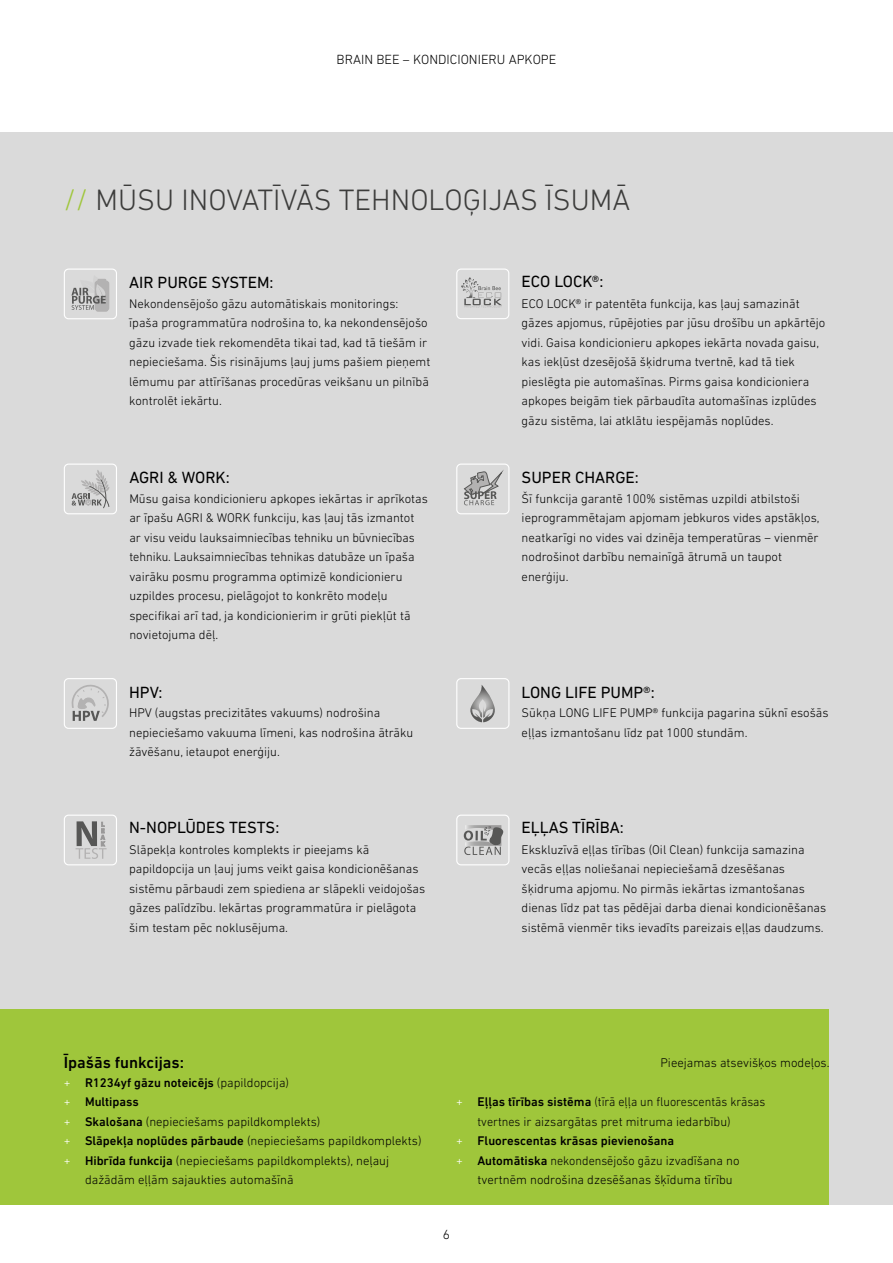
<style>
.page{position:relative;width:893px;height:1263px;background:#fff}
.page>*{position:absolute;margin:0;border:0;box-sizing:border-box;transform-origin:0 0}
.t1{font:300 30px "DIN Next LT Pro";color:#3c3c3b}
.t2{font:16.5px "DIN Next LT Pro";color:#000}
.t3{font:500 16.5px "DIN Next LT Pro";color:#000}
.t4{font:300 13.5px "DIN Next LT Pro";color:#000}
.t5{font:300 12.75px/19.5px "DIN Next LT Pro";color:#000}
.t6{font:300 12.75px "DIN Next LT Pro";color:#000;scale:.96 1}
.t7{font:500 12.75px "DIN Next LT Pro";color:#000}
.s1{color:#9fc63b}
.s2{font-weight:300;color:#fff}
.s3{font-weight:300}
.s4{color:#fff}
.s5{font-weight:500}
</style>
<div class="page">
<div style="left:0;top:132px;width:893px;height:878px;background:#dadada"></div>
<div style="left:0;top:1010px;width:893px;height:195px;background:#9fc63b"></div>
<svg style="left:71px;top:279px;width:39px;height:33px"></svg>
<div style="left:64px;top:268px;width:53px;height:51px;border:1px solid #fff;border-radius:4px"></div>
<svg style="left:464px;top:471px;width:38px;height:34px"></svg>
<div style="left:456px;top:463px;width:53px;height:51px;border:1px solid #fff;border-radius:4px"></div>
<svg style="left:72px;top:470px;width:38px;height:38px"></svg>
<div style="left:64px;top:463px;width:53px;height:51px;border:1px solid #fff;border-radius:4px"></div>
<svg style="left:461px;top:277px;width:41px;height:30px"></svg>
<div style="left:456px;top:268px;width:53px;height:51px;border:1px solid #fff;border-radius:4px"></div>
<img style="left:465px;top:825px;width:36px;height:1px">
<svg style="left:464px;top:826px;width:39px;height:29px"></svg>
<div style="left:456px;top:814px;width:53px;height:51px;border:1px solid #fff;border-radius:4px"></div>
<svg style="left:72px;top:685px;width:37px;height:36px"></svg>
<div style="left:64px;top:678px;width:53px;height:51px;border:1px solid #fff;border-radius:4px"></div>
<svg style="left:470px;top:685px;width:25px;height:37px"></svg>
<div style="left:456px;top:678px;width:53px;height:51px;border:1px solid #fff;border-radius:4px"></div>
<svg style="left:76px;top:821px;width:31px;height:38px"></svg>
<div style="left:64px;top:814px;width:53px;height:51px;border:1px solid #fff;border-radius:4px"></div>
<div style="left:829px;top:132px;width:64px;height:1073px;background:#dadada"></div>
<p class="t4" style="left:337px;top:51px;width:221px">BRAIN BEE – KONDICIONIERU APKOPE</p>
<h1 class="t1" style="left:64px;top:183px;width:568px"><span class="s1">//</span> MŪSU INOVATĪVĀS TEHNOLOĢIJAS ĪSUMĀ</h1>
<p class="t2" style="left:129px;top:273px;width:146px">AIR PURGE SYSTEM:</p>
<p class="t5" style="left:129px;top:293px;width:303px">Nekondensējošo gāzu automātiskais monitorings: īpaša programmatūra nodrošina to, ka nekondensējošo gāzu izvade tiek rekomendēta tikai tad, kad tā tiešām ir nepieciešama. Šis risinājums ļauj jums pašiem pieņemt lēmumu par attīrīšanas procedūras veikšanu un pilnībā kontrolēt iekārtu.</p>
<p class="t2" style="left:129px;top:468px;width:102px">AGRI &amp; WORK:</p>
<p class="t5" style="left:129px;top:488px;width:300px">Mūsu gaisa kondicionieru apkopes iekārtas ir aprīkotas ar īpašu AGRI &amp; WORK funkciju, kas ļauj tās izmantot ar visu veidu lauksaimniecības tehniku un būvniecības tehniku. Lauksaimniecības tehnikas datubāze un īpaša vairāku posmu programma optimizē kondicionieru uzpildes procesu, pielāgojot to konkrēto modeļu specifikai arī tad, ja kondicionierim ir grūti piekļūt tā novietojuma dēļ.</p>
<p class="t2" style="left:129px;top:682px;width:35px">HPV:</p>
<p class="t5" style="left:129px;top:703px;width:285px">HPV (augstas precizitātes vakuums) nodrošina nepieciešamo vakuuma līmeni, kas nodrošina ātrāku žāvēšanu, ietaupot enerģiju.</p>
<p class="t2" style="left:129px;top:818px;width:152px">N-NOPLŪDES TESTS:</p>
<p class="t5" style="left:129px;top:839px;width:298px">Slāpekļa kontroles komplekts ir pieejams kā papildopcija un ļauj jums veikt gaisa kondicionēšanas sistēmu pārbaudi zem spiediena ar slāpekli veidojošas gāzes palīdzību. Iekārtas programmatūra ir pielāgota šim testam pēc noklusējuma.</p>
<p class="t2" style="left:522px;top:272px;width:83px">ECO LOCK®:</p>
<p class="t5" style="left:522px;top:293px;width:305px">ECO LOCK® ir patentēta funkcija, kas ļauj samazināt gāzes apjomus, rūpējoties par jūsu drošību un apkārtējo vidi. Gaisa kondicionieru apkopes iekārta novada gaisu, kas iekļūst dzesējošā šķidruma tvertnē, kad tā tiek pieslēgta pie automašīnas. Pirms gaisa kondicioniera apkopes beigām tiek pārbaudīta automašīnas izplūdes gāzu sistēma, lai atklātu iespējamās noplūdes.</p>
<p class="t2" style="left:522px;top:468px;width:119px">SUPER CHARGE:</p>
<p class="t5" style="left:522px;top:488px;width:299px">Šī funkcija garantē 100% sistēmas uzpildi atbilstoši ieprogrammētajam apjomam jebkuros vides apstākļos, neatkarīgi no vides vai dzinēja temperatūras – vienmēr nodrošinot darbību nemainīgā ātrumā un taupot enerģiju.</p>
<p class="t2" style="left:522px;top:682px;width:135px">LONG LIFE PUMP®:</p>
<p class="t5" style="left:522px;top:703px;width:308px">Sūkņa LONG LIFE PUMP® funkcija pagarina sūknī esošās eļļas izmantošanu līdz pat 1000 stundām.</p>
<p class="t2" style="left:522px;top:818px;width:104px">EĻĻAS TĪRĪBA:</p>
<p class="t5" style="left:522px;top:839px;width:306px">Ekskluzīvā eļļas tīrības (Oil Clean) funkcija samazina vecās eļļas noliešanai nepieciešamā dzesēšanas šķidruma apjomu. No pirmās iekārtas izmantošanas dienas līdz pat tas pēdējai darba dienai kondicionēšanas sistēmā vienmēr tiks ievadīts pareizais eļļas daudzums.</p>
<p class="t3" style="left:64px;top:1053px;width:122px">Īpašās funkcijas:</p>
<p class="t5" style="left:660px;top:1053px;width:170px">Pieejamas atsevišķos modeļos.</p>
<p class="t7" style="left:64px;top:1075px;width:227px"><span class="s2">+</span> R1234yf gāzu noteicējs <span class="s3">(papildopcija)</span></p>
<p class="t7" style="left:64px;top:1094px;width:77px"><span class="s2">+</span> Multipass</p>
<p class="t5" style="left:64px;top:1111px;width:258px"><span class="s4">+</span> <span class="s5">Skalošana</span> (nepieciešams papildkomplekts)</p>
<p class="t5" style="left:64px;top:1131px;width:359px"><span class="s4">+</span> <span class="s5">Slāpekļa noplūdes pārbaude</span> (nepieciešams papildkomplekts)</p>
<p class="t5" style="left:64px;top:1150px;width:327px"><span class="s4">+</span> <span class="s5">Hibrīda funkcija</span> (nepieciešams papildkomplekts), neļauj</p>
<p class="t5" style="left:85px;top:1170px;width:210px">dažādām eļļām sajaukties automašīnā</p>
<p class="t6" style="left:456px;top:1094px;width:324px"><span class="s4">+</span> <span class="s5">Eļļas tīrības sistēma</span> (tīrā eļļa un fluorescentās krāsas</p>
<p class="t6" style="left:477px;top:1114px;width:265px">tvertnes ir aizsargātas pret mitruma iedarbību)</p>
<p class="t7" style="left:456px;top:1133px;width:219px"><span class="s2">+</span> Fluorescentas krāsas pievienošana</p>
<p class="t6" style="left:456px;top:1153px;width:297px"><span class="s4">+</span> <span class="s5">Automātiska</span> nekondensējošo gāzu izvadīšana no</p>
<p class="t5" style="left:477px;top:1170px;width:257px">tvertnēm nodrošina dzesēšanas šķīduma tīrību</p>
<p class="t4" style="left:443px;top:1226px;width:9px">6</p>
</div>
